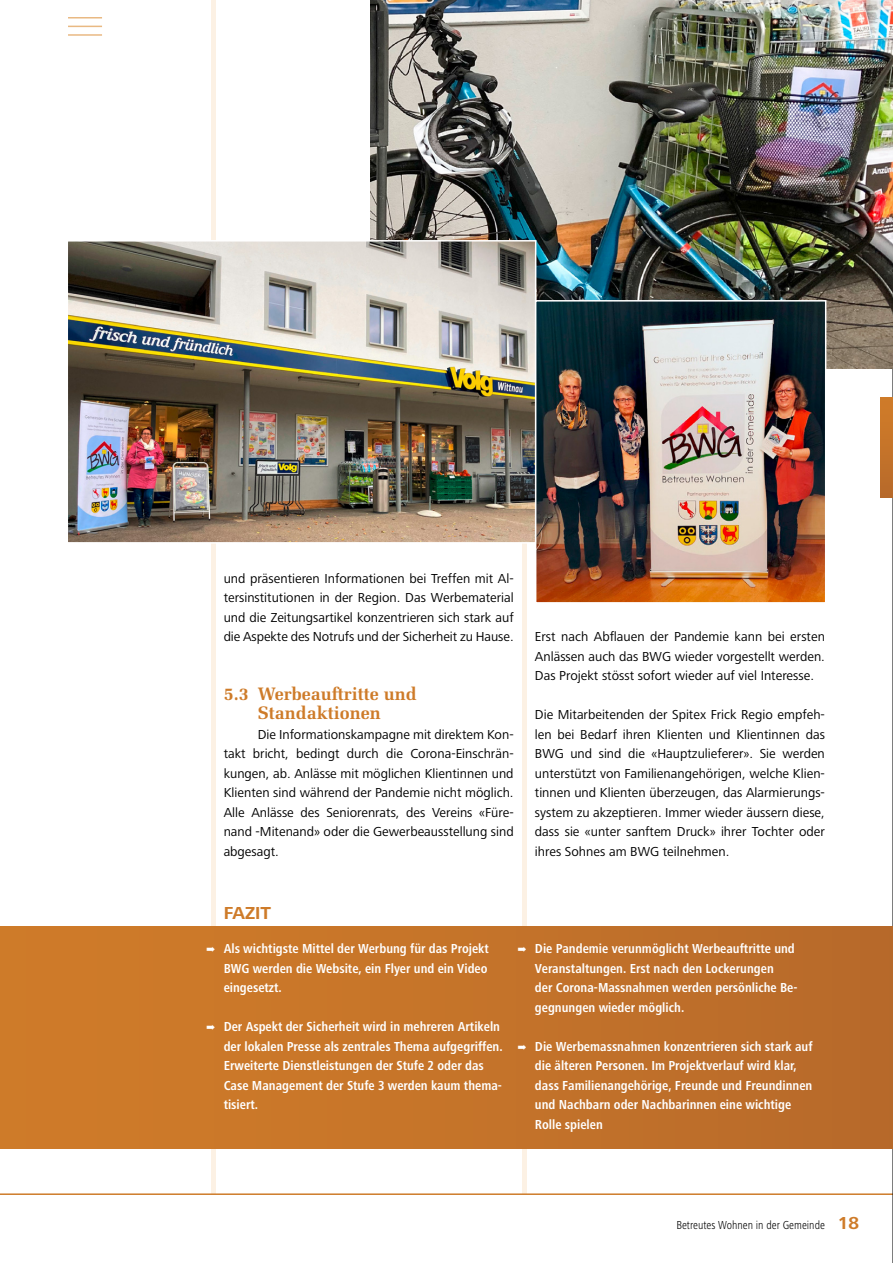
<style>
.page{position:relative;width:893px;height:1263px;background:#fff}
.page>*{position:absolute;margin:0;border:0;box-sizing:border-box;transform-origin:0 0}
.Subheadline_frutiger{font:700 18px/19.5px "Melior LT";color:#ce7b29;text-align:center}
.Subhead_klein{font:700 18px "Frutiger Next LT";color:#ce7b29}
.body_text_frutiger{font:13.5px/19.5px "Frutiger Next LT";color:#000;text-align:justify}
.FAZIT{font:700 condensed 13.5px/19.5px "Frutiger Next LT";color:#fff}
.t1{font:300 condensed 12px "Frutiger Next LT";color:#000}
.s1{font-weight:700;font-stretch:normal;font-size:18px;color:#ce7b29}
</style>
<div class="page">
<hr style="left:522px;top:0;width:4px;height:1194px;background:#fcf1e4">
<hr style="left:211px;top:0;width:4px;height:1194px;background:#fcf1e4">
<hr style="left:0;top:1193px;width:893px;height:2px;background:#ce7b29">
<hr style="left:892px;top:0;width:1px;height:1263px;background:#000">
<svg style="left:880px;top:398px;width:13px;height:99px"></svg>
<hr style="left:68px;top:17px;width:34px;height:2px;background:#e9b983">
<hr style="left:68px;top:26px;width:34px;height:1px;background:#e9b983">
<hr style="left:68px;top:34px;width:34px;height:2px;background:#e9b983">
<img style="left:371px;top:0;width:522px;height:368px">
<img style="left:68px;top:239px;width:469px;height:305px">
<div style="left:0;top:927px;width:893px;height:221px;background:linear-gradient(to right,#d17d29,#b86a2a)"></div>
<img style="left:534px;top:299px;width:293px;height:304px">
<p class="body_text_frutiger" style="left:224px;top:568px;width:292px">und präsentieren Informationen bei Treffen mit Al&shy;tersinstitutionen in der Region. Das Werbematerial und die Zeitungsartikel konzentrieren sich stark auf die Aspekte des Notrufs und der Sicherheit zu Hause.</p>
<p class="Subheadline_frutiger" style="left:224px;top:684px;width:194px">5.3 Werbeauftritte und<br>Standaktionen</p>
<p class="body_text_frutiger" style="left:224px;top:724px;width:291px;text-indent:34px">Die Informationskampagne mit direktem Kon&shy;takt bricht, bedingt durch die Corona-Einschrän&shy;kungen, ab. Anlässe mit möglichen Klientinnen und Klienten sind während der Pandemie nicht möglich.<br>Alle Anlässe des Seniorenrats, des Vereins «Füre&shy;nand -Mitenand» oder die Gewerbeausstellung sind abgesagt.</p>
<p class="Subhead_klein" style="left:224px;top:903px;width:49px">FAZIT</p>
<p class="body_text_frutiger" style="left:535px;top:627px;width:291px">Erst nach Abflauen der Pandemie kann bei ersten Anlässen auch das BWG wieder vorgestellt werden.<br>Das Projekt stösst sofort wieder auf viel Interesse.</p>
<p class="body_text_frutiger" style="left:535px;top:705px;width:291px">Die Mitarbeitenden der Spitex Frick Regio empfeh&shy;len bei Bedarf ihren Klienten und Klientinnen das BWG und sind die «Hauptzulieferer». Sie werden unterstützt von Familienangehörigen, welche Klien&shy;tinnen und Klienten überzeugen, das Alarmierungs&shy;system zu akzeptieren. Immer wieder äussern diese, dass sie «unter sanftem Druck» ihrer Tochter oder ihres Sohnes am BWG teilnehmen.</p>
<p class="FAZIT" style="left:224px;top:939px;width:267px;text-align:justify;text-indent:-17px">➡ Als wichtigste Mittel der Werbung für das Projekt BWG werden die Website, ein Flyer und ein Video eingesetzt.</p>
<p class="FAZIT" style="left:224px;top:1017px;width:281px;text-indent:-17px">➡ Der Aspekt der Sicherheit wird in mehreren Artikeln der lokalen Presse als zentrales Thema aufgegriffen.<br>Erweiterte Dienstleistungen der Stufe 2 oder das Case Management der Stufe 3 werden kaum thema&shy;tisiert.</p>
<p class="FAZIT" style="left:535px;top:939px;width:264px;text-indent:-17px">➡ Die Pandemie verunmöglicht Werbeauftritte und Veranstaltungen. Erst nach den Lockerungen<br>der Corona-Massnahmen werden persönliche Be&shy;gegnungen wieder möglich.</p>
<p class="FAZIT" style="left:535px;top:1036px;width:279px;text-indent:-17px">➡ Die Werbemassnahmen konzentrieren sich stark auf die älteren Personen. Im Projektverlauf wird klar, dass Familienangehörige, Freunde und Freundinnen und Nachbarn oder Nachbarinnen eine wichtige Rolle spielen</p>
<p class="t1" style="left:676px;top:1218px;width:184px">Betreutes Wohnen in der Gemeinde <span class="s1">18</span></p>
</div>
